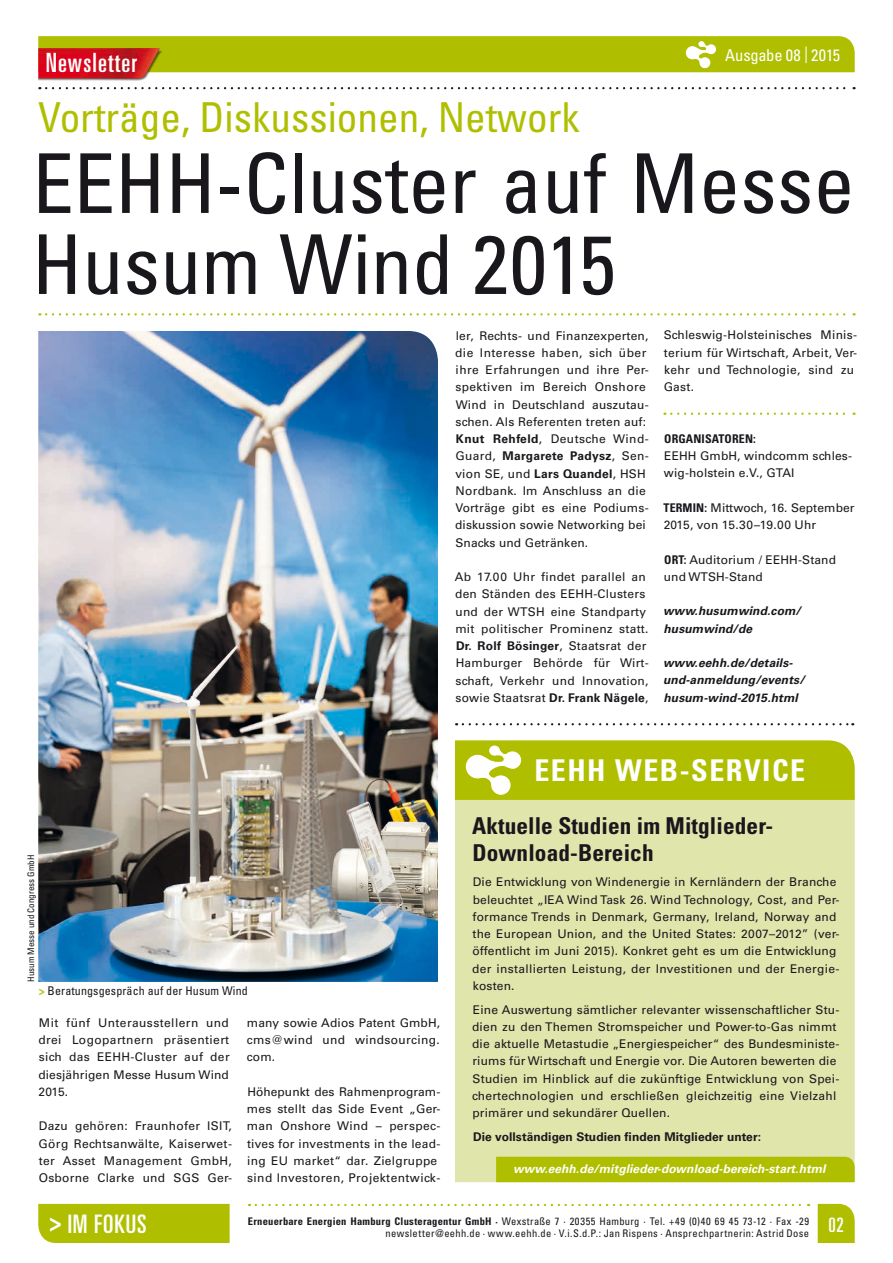
<style>
.page{position:relative;width:893px;height:1263px;background:#fff}
.page>*{position:absolute;margin:0;border:0;box-sizing:border-box;transform-origin:0 0}
.t1{font:condensed 82.5px/81px "Univers LT Std";color:#1a171c}
.t2{font:condensed 41.25px "Univers LT Std";color:#afbf00}
.t3{font:700 condensed 30px "Univers LT Std";letter-spacing:.05em;color:#fff}
.t4{font:ultra-condensed 26.55px "Univers LT Std";letter-spacing:.045em;color:#fff}
.t5{font:ultra-condensed 25.5px "Univers LT Std";letter-spacing:.04em;color:#fff}
.t6{font:700 condensed 23.25px/27px "Univers LT Std";letter-spacing:.005em;color:#1a171c}
.t7{font:ultra-condensed 19.8px "Univers LT Std";color:#fff}
.t8{font:condensed 16.5px "Univers LT Std";letter-spacing:-.01em;color:#fff}
.t9{font:12px/17.2px "Univers LT Std";letter-spacing:.02em;color:#1a171c}
.t10{font:italic 700 12px/17.2px "Univers LT Std";letter-spacing:.01em;color:#1a171c}
.t11{font:italic 700 12px "Univers LT Std";letter-spacing:.005em;color:#fff}
.t12{font:700 12px "Univers LT Std";letter-spacing:.005em;color:#1a171c}
.t13{font:condensed 12px "Univers LT Std";letter-spacing:.01em;color:#1a171c}
.t14{font:700 condensed 12px "Univers LT Std";letter-spacing:.01em;color:#1a171c}
.t15{font:condensed 10.5px/12.6px "Univers LT Std";letter-spacing:.035em;color:#1a171c;text-align:right}
.t16{font:condensed 9px "Univers LT Std";color:#1a171c}
.s1{font-weight:700}
.s2{font-weight:700;font-stretch:condensed}
.s3{font-weight:700;color:#afbf00}
</style>
<div class="page">
<img style="left:38px;top:72px;width:150px;height:9px">
<svg style="left:46px;top:87px;width:809px;height:2px"></svg>
<svg style="left:38px;top:36px;width:817px;height:36px;background:#b3af07"></svg>
<svg style="left:256px;top:1204px;width:553px;height:2px"></svg>
<svg style="left:818px;top:1204px;width:37px;height:39px"></svg>
<div style="left:38px;top:1204px;width:192px;height:39px;background:#afbf00"></div>
<svg style="left:46px;top:313px;width:809px;height:2px"></svg>
<svg style="left:671px;top:413px;width:184px;height:2px"></svg>
<img style="left:38px;top:331px;width:400px;height:651px">
<svg style="left:463px;top:723px;width:390px;height:2px"></svg>
<div style="left:455px;top:800px;width:400px;height:382px;background:#e0e5ac"></div>
<svg style="left:455px;top:740px;width:400px;height:60px;background:#b4c310"></svg>
<div style="left:496px;top:1157px;width:359px;height:25px;background:#afbf00"></div>
<h3 class="t4" style="left:46px;top:48px;width:93px">Newsletter</h3>
<h3 class="t8" style="left:725px;top:44px;width:117px">Ausgabe 08 | 2015</h3>
<h2 class="t2" style="left:38px;top:91px;width:543px">Vorträge, Diskussionen, Network</h2>
<h1 class="t1" style="left:32px;top:142px;width:824px">EEHH-Cluster auf Messe<br>Husum Wind 2015</h1>
<p class="t9" style="left:455px;top:327px;width:195px">ler, Rechts- und Finanzexperten, die Interesse haben, sich über ihre Erfahrungen und ihre Per&shy;spektiven im Bereich Onshore<br>Wind in Deutschland auszutau&shy;schen. Als Referenten treten auf:<br><span class="s1">Knut Rehfeld</span>, Deutsche Wind-<br>Guard, <span class="s1">Margarete Padysz</span>, Sen&shy;vion SE, und <span class="s1">Lars Quandel</span>, HSH<br>Nordbank. Im Anschluss an die<br>Vorträge gibt es eine Podiums&shy;diskussion sowie Networking bei<br>Snacks und Getränken.</p>
<p class="t9" style="left:455px;top:568px;width:195px">Ab 17.00 Uhr findet parallel an den Ständen des EEHH-Clusters und der WTSH eine Standparty mit politischer Prominenz statt.<br><span class="s1">Dr. Rolf Bösinger</span>, Staatsrat der<br>Hamburger Behörde für Wirt&shy;schaft, Verkehr und Innovation, sowie Staatsrat <span class="s1">Dr. Frank Nägele</span>,</p>
<p class="t9" style="left:664px;top:326px;width:195px">Schleswig-Holsteinisches Minis&shy;terium für Wirtschaft, Arbeit, Ver&shy;kehr und Technologie, sind zu<br>Gast.</p>
<p class="t14" style="left:664px;top:431px;width:93px">ORGANISATOREN:</p>
<p class="t9" style="left:664px;top:447px;width:190px">EEHH GmbH, windcomm schles&shy;wig-holstein e.V., GTAI</p>
<p class="t9" style="left:664px;top:499px;width:192px"><span class="s2">TERMIN:</span> Mittwoch, 16. September<br>2015, von 15.30–19.00 Uhr</p>
<p class="t9" style="left:664px;top:551px;width:174px"><span class="s2">ORT:</span> Auditorium / EEHH-Stand und WTSH-Stand</p>
<p class="t10" style="left:663px;top:603px;width:139px">www.husumwind.com/ husumwind/de</p>
<p class="t10" style="left:663px;top:654px;width:143px">www.eehh.de/details&shy;und-anmeldung/events/ husum-wind-2015.html</p>
<p class="t16" style="left:25px;top:982px;width:128px;rotate:-90deg">Husum Messe und Congress GmbH</p>
<p class="t13" style="left:39px;top:983px;width:211px"><span class="s3">&gt;</span> Beratungsgespräch auf der Husum Wind</p>
<p class="t9" style="left:38px;top:1014px;width:193px;text-align:justify">Mit fünf Unterausstellern und drei Logopartnern präsentiert sich das EEHH-Cluster auf der diesjährigen Messe Husum Wind 2015.</p>
<p class="t9" style="left:39px;top:1117px;width:195px;text-align:justify">Dazu gehören: Fraunhofer ISIT, Görg Rechtsanwälte, Kaiserwet&shy;ter Asset Management GmbH, Osborne Clarke und SGS Ger-</p>
<p class="t9" style="left:247px;top:1014px;width:195px;text-align:justify">many sowie Adios Patent GmbH, cms@wind und windsourcing. com.</p>
<p class="t9" style="left:247px;top:1083px;width:195px">Höhepunkt des Rahmenprogram&shy;mes stellt das Side Event „Ger&shy;man Onshore Wind – perspec&shy;tives for investments in the lead&shy;ing EU market“ dar. Zielgruppe sind Investoren, Projektentwick-</p>
<h3 class="t3" style="left:534px;top:752px;width:272px">EEHH WEB-SERVICE</h3>
<h3 class="t6" style="left:472px;top:812px;width:303px">Aktuelle Studien im Mitglieder-<br>Download-Bereich</h3>
<p class="t9" style="left:472px;top:874px;width:369px">Die Entwicklung von Windenergie in Kernländern der Branche beleuchtet „IEA Wind Task 26. Wind Technology, Cost, and Per&shy;formance Trends in Denmark, Germany, Ireland, Norway and the European Union, and the United States: 2007–2012” (ver&shy;öffentlicht im Juni 2015). Konkret geht es um die Entwicklung der installierten Leistung, der Investitionen und der Energie&shy;kosten.</p>
<p class="t9" style="left:472px;top:1001px;width:369px">Eine Auswertung sämtlicher relevanter wissenschaftlicher Stu&shy;dien zu den Themen Stromspeicher und Power-to-Gas nimmt die aktuelle Metastudie „Energiespeicher“ des Bundesministe&shy;riums für Wirtschaft und Energie vor. Die Autoren bewerten die Studien im Hinblick auf die zukünftige Entwicklung von Spei&shy;chertechnologien und erschließen gleichzeitig eine Vielzahl primärer und sekundärer Quellen.</p>
<p class="t12" style="left:473px;top:1129px;width:290px">Die vollständigen Studien finden Mitglieder unter:</p>
<p class="t11" style="left:513px;top:1162px;width:314px">www.eehh.de/mitglieder-download-bereich-start.html</p>
<h3 class="t5" style="left:49px;top:1209px;width:99px"><span class="s2">&gt;</span> IM FOKUS</h3>
<h3 class="t7" style="left:828px;top:1213px;width:17px">02</h3>
<p class="t15" style="left:248px;top:1215px;width:563px"><span class="s1">Erneuerbare Energien Hamburg Clusteragentur GmbH ·</span> Wexstraße 7 · 20355 Hamburg · Tel. +49 (0)40 69 45 73-12 · Fax -29 newsletter@eehh.de · www.eehh.de · V.i.S.d.P.: Jan Rispens · Ansprechpartnerin: Astrid Dose</p>
</div>
